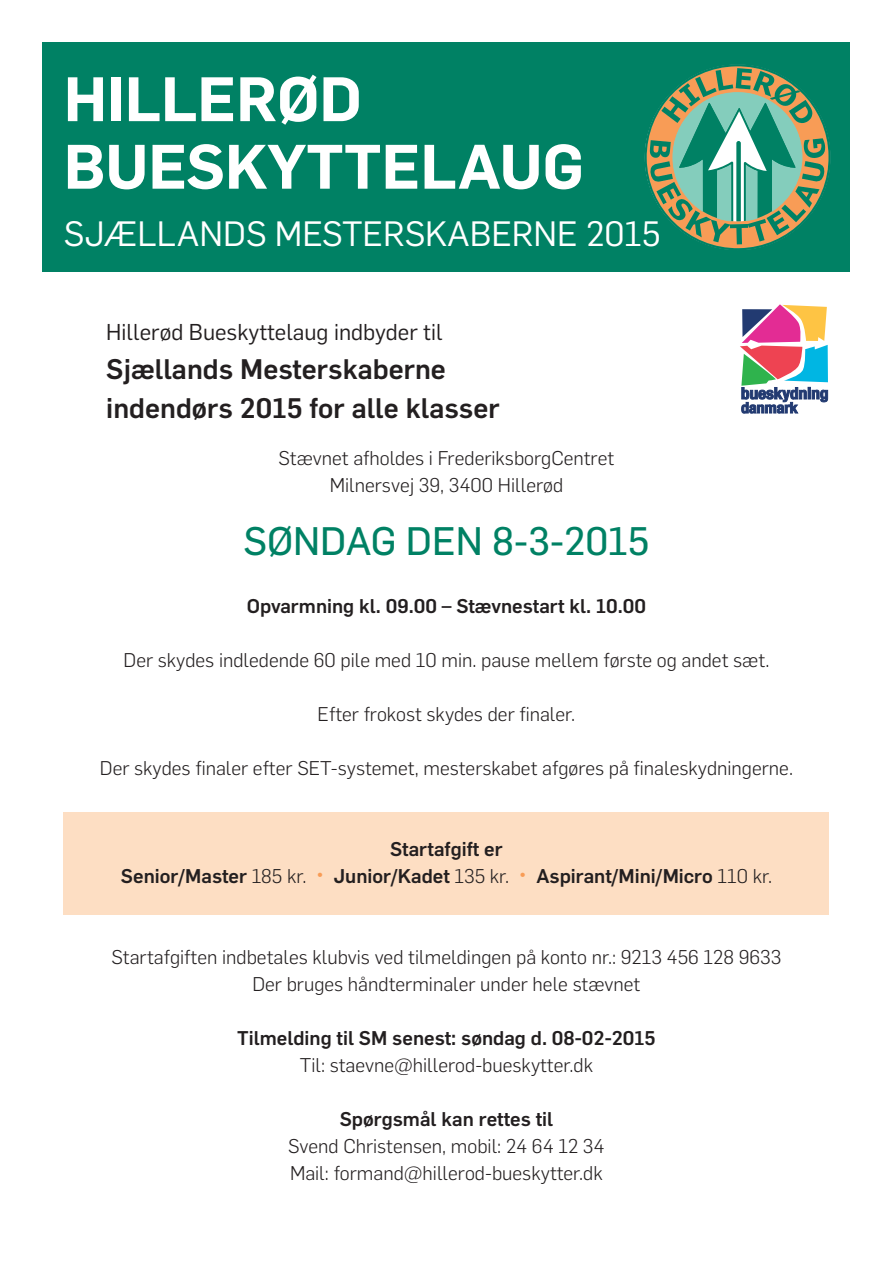
<style>
.page{position:relative;width:893px;height:1263px;background:#fff}
.page>*{position:absolute;margin:0;border:0;box-sizing:border-box;transform-origin:0 0}
.t1{font:600 61.5px/67.5px "Flama";color:#fff}
.t2{font:39px "Flama Basic";color:#008164}
.t3{font:34.5px "Flama";color:#fff}
.t4{font:500 27.75px/39px "Flama";color:#231f20}
.t5{font:22.5px "Flama";color:#231f20}
.t6{font:300 19.5px/27px "Flama";color:#231f20;text-align:center}
.t7{font:500 19.5px/27px "Flama";color:#231f20;text-align:center}
.s1{font-weight:300}
.s2{font-weight:300;font-size:22.5px;color:#f89c56}
</style>
<div class="page">
<div style="left:64px;top:812px;width:765px;height:102px;background:#fddec3"></div>
<div style="left:43px;top:43px;width:807px;height:229px;background:#008164"></div>
<svg style="left:740px;top:304px;width:88px;height:110px"></svg>
<svg style="left:644px;top:64px;width:187px;height:186px"></svg>
<h1 class="t1" style="left:64px;top:61px;width:521px">HILLERØD<br>BUESKYTTELAUG</h1>
<h3 class="t3" style="left:64px;top:210px;width:598px">SJÆLLANDS MESTERSKABERNE 2015</h3>
<p class="t5" style="left:106px;top:317px;width:338px">Hillerød Bueskyttelaug indbyder til</p>
<h3 class="t4" style="left:106px;top:348px;width:395px">Sjællands Mesterskaberne indendørs 2015 for alle klasser</h3>
<p class="t6" style="left:279px;top:443px;width:337px">Stævnet afholdes i FrederiksborgCentret<br>Milnersvej 39, 3400 Hillerød</p>
<h2 class="t2" style="left:243px;top:514px;width:408px">SØNDAG DEN 8-3-2015</h2>
<p class="t7" style="left:247px;top:591px;width:401px">Opvarmning kl. 09.00 – Stævnestart kl. 10.00</p>
<p class="t6" style="left:124px;top:646px;width:647px">Der skydes indledende 60 pile med 10 min. pause mellem første og andet sæt.</p>
<p class="t6" style="left:318px;top:700px;width:259px">Efter frokost skydes der finaler.</p>
<p class="t6" style="left:100px;top:754px;width:695px">Der skydes finaler efter SET-systemet, mesterskabet afgøres på finaleskydningerne.</p>
<p class="t7" style="left:121px;top:834px;width:653px">Startafgift er<br>Senior/Master <span class="s1">185 kr.</span> <span class="s2">•</span> Junior/Kadet <span class="s1">135 kr.</span> <span class="s2">•</span> Aspirant/Mini/Micro <span class="s1">110 kr.</span></p>
<p class="t6" style="left:112px;top:943px;width:671px">Startafgiften indbetales klubvis ved tilmeldingen på konto nr.: 9213 456 128 9633<br>Der bruges håndterminaler under hele stævnet</p>
<p class="t7" style="left:237px;top:1023px;width:420px">Tilmelding til SM senest: søndag d. 08-02-2015</p>
<p class="t6" style="left:300px;top:1051px;width:295px">Til: staevne@hillerod-bueskytter.dk</p>
<p class="t7" style="left:340px;top:1104px;width:215px">Spørgsmål kan rettes til</p>
<p class="t6" style="left:288px;top:1132px;width:318px;text-align:left">Svend Christensen, mobil: 24 64 12 34<br>Mail: formand@hillerod-bueskytter.dk</p>
</div>
